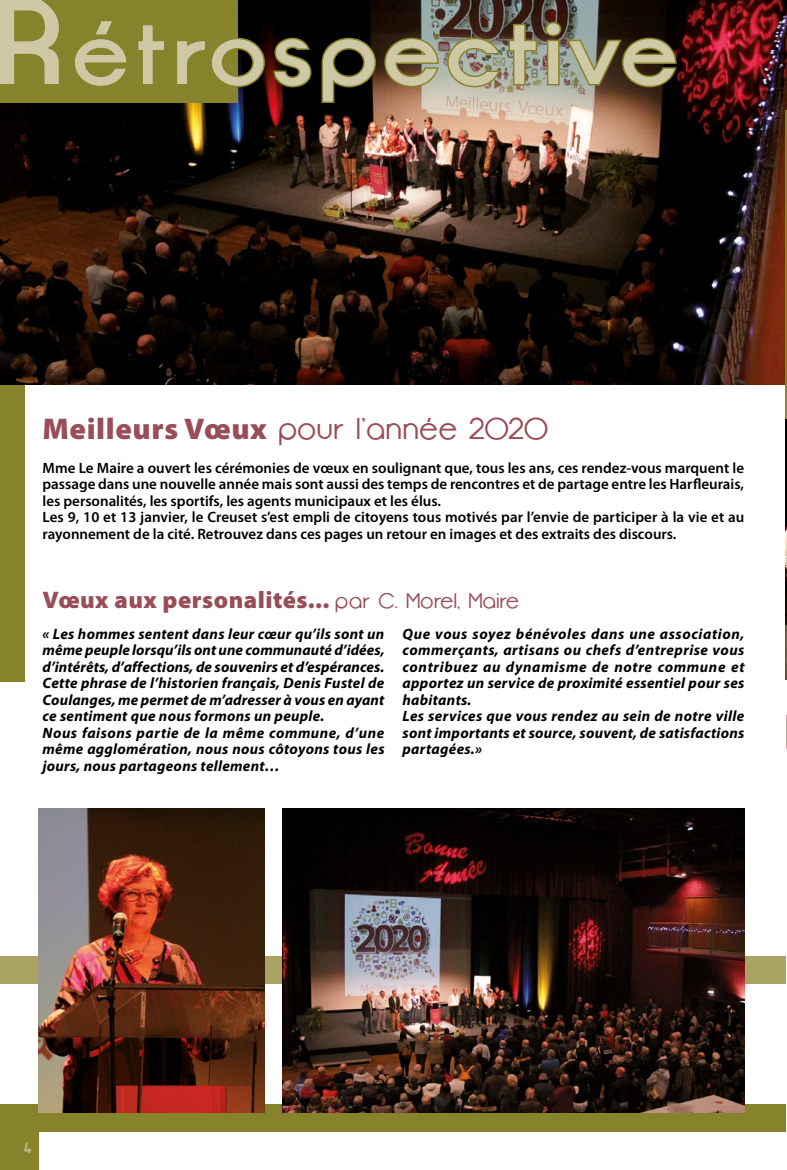
<style>
.page{position:relative;width:787px;height:1170px;background:#fff}
.page>*{position:absolute;margin:0;border:0;box-sizing:border-box;transform-origin:0 0}
.texte_courant{font:30px "Opificio";letter-spacing:.025em;color:#984d58}
.texte_courant-2{font:900 24px "Myriad Pro";letter-spacing:.02em;color:#984d58}
.texte_courant-3{font:italic 700 15px/16.5px "Myriad Pro";letter-spacing:.02em;color:#000;text-align:justify}
.texte_courant-4{font:600 15px/16.5px "Myriad Pro";color:#000;text-align:justify}
.texte_courant-5{font:700 15px "Opificio Serif";color:#c2bb8e}
.s1{font-family:"Myriad Pro";font-weight:900}
.s2{font-family:"Opificio";font-weight:400;font-size:21px}
</style>
<div class="page">
<div style="left:0;top:362px;width:24px;height:319px;background:#87832c"></div>
<div style="left:0;top:956px;width:785px;height:27px;background:#aaa363"></div>
<div style="left:0;top:1104px;width:785px;height:27px;background:#87832c"></div>
<img style="left:0;top:0;width:787px;height:384px">
<svg style="left:0;top:0;width:677px;height:104px;background:#77704b"></svg>
<div style="left:0;top:1130px;width:38px;height:39px;background:#87832c"></div>
<img style="left:282px;top:808px;width:462px;height:304px">
<img style="left:38px;top:808px;width:226px;height:304px">
<svg style="left:786px;top:714px;width:1px;height:34px"></svg>
<hr style="left:785px;top:111px;width:2px;height:357px;background:#87832c">
<img style="left:785px;top:420px;width:2px;height:259px">
<p class="texte_courant" style="left:43px;top:412px;width:507px"><span class="s1">Meilleurs Vœux</span> pour l’année 2020</p>
<p class="texte_courant-4" style="left:43px;top:459px;width:703px">Mme Le Maire a ouvert les cérémonies de vœux en soulignant que, tous les ans, ces rendez-vous marquent le passage dans une nouvelle année mais sont aussi des temps de rencontres et de partage entre les Harfleurais, les personalités, les sportifs, les agents municipaux et les élus.</p>
<p class="texte_courant-4" style="left:43px;top:508px;width:703px">Les 9, 10 et 13 janvier, le Creuset s’est empli de citoyens tous motivés par l’envie de participer à la vie et au rayonnement de la cité. Retrouvez dans ces pages un retour en images et des extraits des discours.</p>
<p class="texte_courant-2" style="left:43px;top:584px;width:478px">Vœux aux personalités... <span class="s2">par C. Morel, Maire</span></p>
<p class="texte_courant-3" style="left:43px;top:625px;width:343px">« Les hommes sentent dans leur cœur qu’ils sont un même peuple lorsqu’ils ont une communauté d’idées, d’intérêts, d’affections, de souvenirs et d’espérances.</p>
<p class="texte_courant-3" style="left:43px;top:674px;width:343px">Cette phrase de l’historien français, Denis Fustel de Coulanges, me permet de m’adresser à vous en ayant ce sentiment que nous formons un peuple.</p>
<p class="texte_courant-3" style="left:43px;top:724px;width:343px">Nous faisons partie de la même commune, d’une même agglomération, nous nous côtoyons tous les jours, nous partageons tellement…</p>
<p class="texte_courant-3" style="left:402px;top:625px;width:343px">Que vous soyez bénévoles dans une association, commerçants, artisans ou chefs d’entreprise vous contribuez au dynamisme de notre commune et apportez un service de proximité essentiel pour ses habitants.</p>
<p class="texte_courant-3" style="left:402px;top:707px;width:343px">Les services que vous rendez au sein de notre ville sont importants et source, souvent, de satisfactions partagées.»</p>
<p class="texte_courant-5" style="left:24px;top:1138px;width:9px">4</p>
</div>
